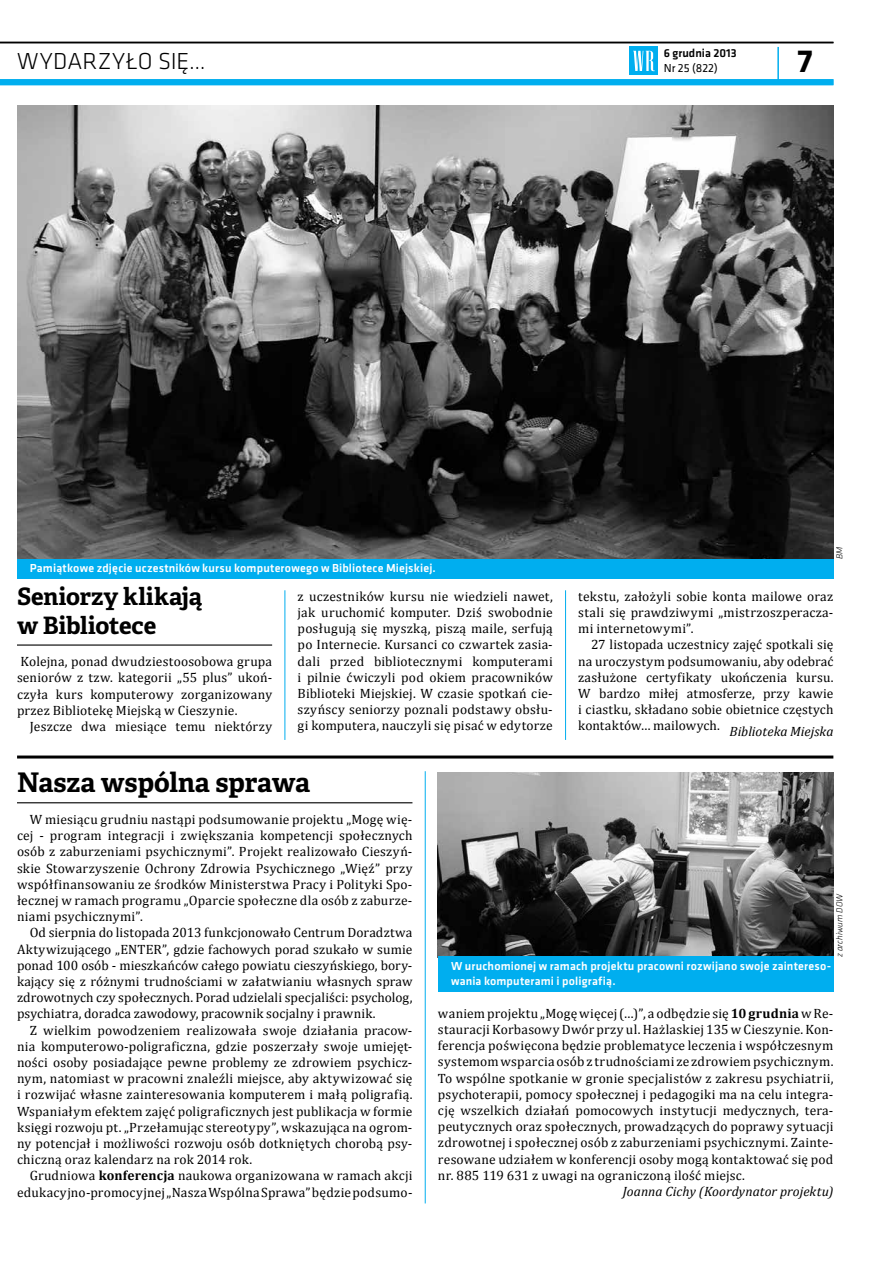
<style>
.page{position:relative;width:893px;height:1263px;background:#fff}
.page>*{position:absolute;margin:0;border:0;box-sizing:border-box;transform-origin:0 0}
.t1{font:700 33px "Klavika";color:#000}
.t2{font:700 27px "Adelle Basic";letter-spacing:-.005em;color:#000}
.t3{font:700 24px/28.8px "Adelle Basic";letter-spacing:-.005em;color:#000}
.t4{font:300 24px "Klavika";letter-spacing:.01em;color:#000}
.t5{font:13.5px/16.2px "Cambria";letter-spacing:.015em;color:#000;text-align:justify}
.t6{font:italic 13.5px "Cambria";letter-spacing:.005em;color:#000}
.t7{font:500 12px/14.4px "Klavika";letter-spacing:.015em;color:#fff}
.t8{font:500 12px "Klavika";color:#000}
.t9{font:12px "Klavika";color:#000}
.t10{font:italic 300 9px "Klavika";letter-spacing:.015em;color:#000}
.s1{font-style:italic}
.s2{font-weight:700}
</style>
<div class="page">
<hr style="left:777px;top:47px;width:2px;height:35px;background:#00aeef">
<div style="left:630px;top:47px;width:28px;height:28px;background:#00aeef"></div>
<svg style="left:633px;top:51px;width:22px;height:20px"></svg>
<hr style="left:0;top:42px;width:833px;height:1px;background:#000">
<div style="left:0;top:79px;width:833px;height:6px;background:#00aeef"></div>
<img style="left:438px;top:772px;width:395px;height:184px">
<hr style="left:17px;top:802px;width:395px;height:1px;background:#000">
<hr style="left:17px;top:644px;width:255px;height:2px;background:#000">
<img style="left:17px;top:106px;width:816px;height:453px">
<div style="left:17px;top:559px;width:816px;height:19px;background:#00aeef"></div>
<hr style="left:17px;top:755px;width:816px;height:3px;background:#000">
<div style="left:438px;top:956px;width:395px;height:36px;background:#00aeef"></div>
<hr style="left:285px;top:590px;width:1px;height:150px;background:#00aeef">
<hr style="left:565px;top:590px;width:1px;height:150px;background:#00aeef">
<hr style="left:425px;top:771px;width:1px;height:432px;background:#00aeef">
<p class="t8" style="left:664px;top:45px;width:74px">6 grudnia 2013</p>
<h3 class="t4" style="left:17px;top:47px;width:190px">WYDARZYŁO SIĘ...</h3>
<p class="t9" style="left:664px;top:60px;width:55px">Nr 25 (822)</p>
<h1 class="t1" style="left:797px;top:37px;width:17px">7</h1>
<p class="t7" style="left:30px;top:561px;width:408px">Pamiątkowe zdjęcie uczestników kursu komputerowego w Bibliotece Miejskiej.</p>
<p class="t10" style="left:834px;top:559px;width:14px;rotate:-90deg">BM</p>
<h3 class="t3" style="left:17px;top:582px;width:187px">Seniorzy klikają w Bibliotece</h3>
<p class="t5" style="left:17px;top:653px;width:257px">Kolejna, ponad dwudziestoosobowa grupa seniorów z tzw. kategorii „55 plus” ukoń&shy;czyła kurs komputerowy zorganizowany przez Bibliotekę Miejską w Cieszynie.</p>
<p class="t5" style="left:30px;top:718px;width:244px">Jeszcze dwa miesiące temu niektórzy</p>
<p class="t5" style="left:298px;top:588px;width:257px">z uczestników kursu nie wiedzieli nawet, jak uruchomić komputer. Dziś swobodnie posługują się myszką, piszą maile, serfują po Internecie. Kursanci co czwartek zasia&shy;dali przed bibliotecznymi komputerami i pilnie ćwiczyli pod okiem pracowników Biblioteki Miejskiej. W czasie spotkań cie&shy;szyńscy seniorzy poznali podstawy obsłu&shy;gi komputera, nauczyli się pisać w edytorze</p>
<p class="t5" style="left:578px;top:588px;width:257px">tekstu, założyli sobie konta mailowe oraz stali się prawdziwymi „mistrzoszperacza&shy;mi internetowymi”.</p>
<p class="t5" style="left:578px;top:637px;width:257px;text-indent:13px">27 listopada uczestnicy zajęć spotkali się na uroczystym podsumowaniu, aby odebrać zasłużone certyfikaty ukończenia kursu.<br>W bardzo miłej atmosferze, przy kawie i ciastku, składano sobie obietnice częstych kontaktów… mailowych. <span class="s1">Biblioteka Miejska</span></p>
<h2 class="t2" style="left:17px;top:765px;width:295px">Nasza wspólna sprawa</h2>
<p class="t5" style="left:17px;top:811px;width:397px;text-indent:13px">W miesiącu grudniu nastąpi podsumowanie projektu „Mogę wię&shy;cej - program integracji i zwiększania kompetencji społecznych osób z zaburzeniami psychicznymi”. Projekt realizowało Cieszyń&shy;skie Stowarzyszenie Ochrony Zdrowia Psychicznego „Więź” przy współfinansowaniu ze środków Ministerstwa Pracy i Polityki Spo&shy;łecznej w ramach programu „Oparcie społeczne dla osób z zaburze&shy;niami psychicznymi”.</p>
<p class="t5" style="left:17px;top:925px;width:397px;text-indent:13px">Od sierpnia do listopada 2013 funkcjonowało Centrum Doradztwa Aktywizującego „ENTER”, gdzie fachowych porad szukało w sumie ponad 100 osób - mieszkańców całego powiatu cieszyńskiego, bory&shy;kający się z różnymi trudnościami w załatwianiu własnych spraw zdrowotnych czy społecznych. Porad udzielali specjaliści: psycholog, psychiatra, doradca zawodowy, pracownik socjalny i prawnik.</p>
<p class="t5" style="left:17px;top:1022px;width:397px;text-indent:13px">Z wielkim powodzeniem realizowała swoje działania pracow&shy;nia komputerowo-poligraficzna, gdzie poszerzały swoje umiejęt&shy;ności osoby posiadające pewne problemy ze zdrowiem psychicz&shy;nym, natomiast w pracowni znaleźli miejsce, aby aktywizować się i rozwijać własne zainteresowania komputerem i małą poligrafią.<br>Wspaniałym efektem zajęć poligraficznych jest publikacja w formie księgi rozwoju pt. „Przełamując stereotypy”, wskazująca na ogrom&shy;ny potencjał i możliwości rozwoju osób dotkniętych chorobą psy&shy;chiczną oraz kalendarz na rok 2014 rok.</p>
<p class="t5" style="left:17px;top:1168px;width:397px;text-align:right">Grudniowa <span class="s2">konferencja</span> naukowa organizowana w ramach akcji edukacyjno-promocyjnej „Nasza Wspólna Sprawa” będzie podsumo-</p>
<p class="t10" style="left:834px;top:957px;width:65px;rotate:-90deg">z archiwum DOW</p>
<p class="t7" style="left:451px;top:959px;width:382px">W uruchomionej w ramach projektu pracowni rozwijano swoje zaintereso&shy;wania komputerami i poligrafią.</p>
<p class="t5" style="left:438px;top:1005px;width:397px">waniem projektu „Mogę więcej (…)”, a odbędzie się <span class="s2">10 grudnia</span> w Re&shy;stauracji Korbasowy Dwór przy ul. Hażlaskiej 135 w Cieszynie. Kon&shy;ferencja poświęcona będzie problematyce leczenia i współczesnym systemom wsparcia osób z trudnościami ze zdrowiem psychicznym.<br>To wspólne spotkanie w gronie specjalistów z zakresu psychiatrii, psychoterapii, pomocy społecznej i pedagogiki ma na celu integra&shy;cję wszelkich działań pomocowych instytucji medycznych, tera&shy;peutycznych oraz społecznych, prowadzących do poprawy sytuacji zdrowotnej i społecznej osób z zaburzeniami psychicznymi. Zainte&shy;resowane udziałem w konferencji osoby mogą kontaktować się pod nr. 885 119 631 z uwagi na ograniczoną ilość miejsc.</p>
<p class="t6" style="left:623px;top:1183px;width:212px">Joanna Cichy (Koordynator projektu)</p>
</div>
